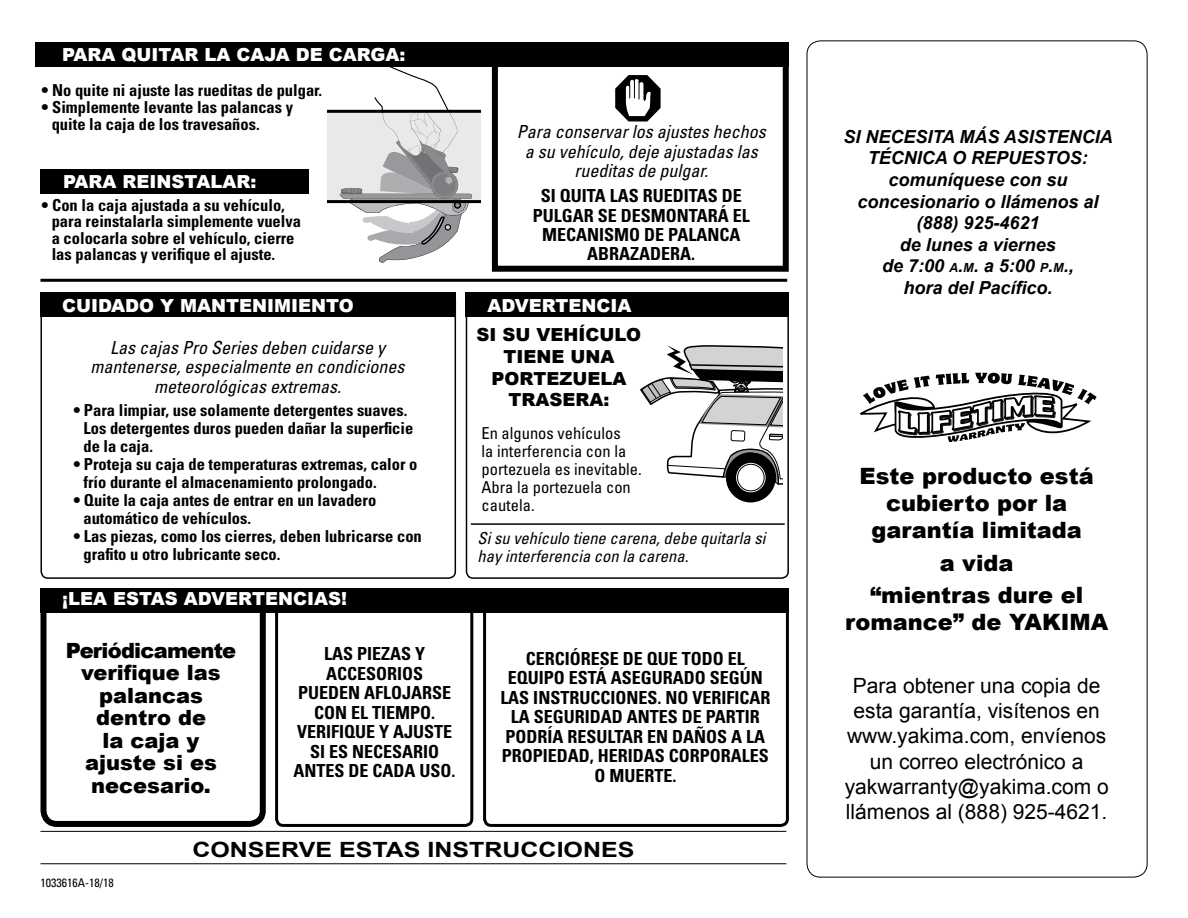
<style>
.page{position:relative;width:1188px;height:918px;background:#fff}
.page>*{position:absolute;margin:0;border:0;box-sizing:border-box;transform-origin:0 0}
.t1{font:900 22.5px/27px "Arial";color:#000;text-align:center}
.t2{font:21px/25.2px "Arial";color:#000;text-align:center}
.t3{font:900 21px/22.5px "Arial";color:#000;text-align:center}
.t4{font:700 21px "Arial";color:#000;scale:1.19 1}
.t5{font:700 condensed 18px/19.5px "Univers LT Std";color:#000}
.t6{font:italic condensed 18px/19.5px "Univers LT Std";color:#000;text-align:center}
.t7{font:italic 700 18px/21.6px "Arial";color:#000;text-align:center}
.t8{font:900 18px "Arial";color:#fff}
.t9{font:900 18px/21.6px "Arial";color:#000;text-align:right}
.t10{font:700 condensed 16.5px/18px "Univers LT Std";color:#000}
.t11{font:condensed 16.5px/18px "Univers LT Std";color:#000}
.t12{font:italic condensed 16.5px/18px "Univers LT Std";color:#000}
.t13{font:condensed 12px "Univers LT Std";color:#000}
.s1{font-size:12.6px}
.s2{font-style:inherit}
</style>
<div class="page">
<svg style="left:327px;top:67px;width:154px;height:196px"></svg>
<div style="left:40px;top:292px;width:416px;height:287px;border:2px solid #000;border-radius:7px"></div>
<div style="left:466px;top:292px;width:323px;height:287px;border:2px solid #000;border-radius:7px"></div>
<div style="left:483px;top:588px;width:306px;height:239px;border:3px solid #000;border-radius:7px"></div>
<div style="left:275px;top:588px;width:198px;height:239px;border:3px solid #000;border-radius:7px"></div>
<div style="left:40px;top:588px;width:226px;height:239px;border:6px solid #000;border-radius:14px"></div>
<div style="left:726px;top:453px;width:50px;height:49px;background:#000;border-radius:50%"></div>
<svg style="left:736px;top:463px;width:30px;height:29px"></svg>
<div style="left:737px;top:464px;width:28px;height:27px;border:1px solid #000;border-radius:50%"></div>
<svg style="left:640px;top:345px;width:143px;height:140px"></svg>
<div style="left:492px;top:60px;width:297px;height:212px;border:6px solid #000"></div>
<hr style="left:40px;top:279px;width:747px;height:3px;background:#000">
<svg style="left:615px;top:75px;width:46px;height:46px"></svg>
<svg style="left:860px;top:373px;width:237px;height:70px"></svg>
<div style="left:35px;top:42px;width:754px;height:25px;background:#000"></div>
<div style="left:40px;top:293px;width:416px;height:24px;background:#000"></div>
<div style="left:41px;top:588px;width:748px;height:24px;background:#000"></div>
<div style="left:466px;top:293px;width:323px;height:24px;background:#000"></div>
<div style="left:40px;top:170px;width:269px;height:24px;background:#000"></div>
<hr style="left:40px;top:831px;width:746px;height:1px;background:#000">
<hr style="left:40px;top:863px;width:746px;height:1px;background:#000">
<hr style="left:471px;top:523px;width:314px;height:2px;background:#000">
<p class="t8" style="left:62px;top:42px;width:203px">PARA QUI TAR LA CAJA</p>
<p class="t8" style="left:296px;top:42px;width:111px">DE CARGA:</p>
<p class="t10" style="left:42px;top:81px;width:282px">• No quite ni ajuste las rueditas de pulgar.</p>
<p class="t10" style="left:52px;top:98px;width:243px;line-height:17.2px;text-indent:-10px">• Simplemente levante las palancas y quite la caja de los travesaños.</p>
<p class="t8" style="left:63px;top:169px;width:108px">PARAreinst</p>
<p class="t8" style="left:196px;top:169px;width:62px">alar:</p>
<p class="t10" style="left:52px;top:196px;width:251px;line-height:16.6px;text-indent:-10px">• Con la caja ajustada a su vehículo, para reinstalarla simplemente vuelva a colocarla sobre el vehículo, cierre las palancas y verifique el ajuste.</p>
<p class="t8" style="left:62px;top:292px;width:28px">CUIDADO</p>
<p class="t8" style="left:160px;top:292px;width:193px">Y MANTENI MI ENTO</p>
<p class="t6" style="left:91px;top:337px;width:315px">Las cajas Pro Series deben cuidarse y mantenerse, especialmente en condiciones meteorológicas extremas.</p>
<p class="t10" style="left:83px;top:401px;width:331px;text-indent:-10px">• Para limpiar, use solamente detergentes suaves.<br>Los detergentes duros pueden dañar la superficie de la caja.</p>
<p class="t10" style="left:83px;top:455px;width:336px;text-indent:-10px">• Proteja su caja de temperaturas extremas, calor o frío durante el almacenamiento prolongado.</p>
<p class="t10" style="left:83px;top:491px;width:294px;text-indent:-10px">• Quite la caja antes de entrar en un lavadero automático de vehículos.</p>
<p class="t10" style="left:83px;top:527px;width:340px;text-indent:-10px">• Las piezas, como los cierres, deben lubricarse con grafito u otro lubricante seco.</p>
<p class="t8" style="left:62px;top:586px;width:286px">¡LEA ESTAS ADVERTENCIAS!</p>
<p class="t3" style="left:66px;top:639px;width:172px">Periódicamente verifique las palancas dentro de<br>la caja y ajuste si es necesario.</p>
<p class="t5" style="left:324px;top:644px;width:100px">Laspiezasy accesorios</p>
<p class="t5" style="left:298px;top:683px;width:11px">pueden</p>
<p class="t5" style="left:364px;top:683px;width:11px">aflojarse</p>
<p class="t5" style="left:314px;top:702px;width:12px">con</p>
<p class="t5" style="left:351px;top:702px;width:32px">el tiempo</p>
<p class="t5" style="left:431px;top:702px;width:5px">.</p>
<p class="t5" style="left:297px;top:722px;width:18px">Verifi</p>
<p class="t5" style="left:310px;top:722px;width:94px;text-indent:34px">que yajuste siesnecesario</p>
<p class="t5" style="left:294px;top:761px;width:12px">antes</p>
<p class="t5" style="left:349px;top:761px;width:36px">de cada</p>
<p class="t5" style="left:420px;top:761px;width:38px">uso .</p>
<p class="t6" style="left:517px;top:122px;width:250px">Para conservar los ajustes hechos a su vehículo, deje ajustadas las rueditas de pulgar.</p>
<p class="t5" style="left:533px;top:186px;width:218px;text-align:center">SI QUITA LAS RUEDITAS DE<br>PULGAR SE DESMONTARÁ EL<br>MECANISMO DE PALANCA<br>ABRAZADERA.</p>
<p class="t8" style="left:487px;top:292px;width:134px">ADVERTENCIA</p>
<p class="t9" style="left:477px;top:324px;width:139px">SI SU VEHÍCULO<br>TIENE UNA<br>PORTEZUELA<br>TRASERA:</p>
<p class="t11" style="left:482px;top:423px;width:162px">En algunos vehículos<br>la interferencia con la portezuela es inevitable.<br>Abra la portezuela con cautela.</p>
<p class="t12" style="left:478px;top:529px;width:290px">Si su vehículo tiene carena, debe quitarla si hay interferencia con la carena.</p>
<p class="t5" style="left:526px;top:649px;width:21px">Cerciórese</p>
<p class="t5" style="left:623px;top:649px;width:71px">de que todo</p>
<p class="t5" style="left:728px;top:649px;width:9px">el</p>
<p class="t5" style="left:508px;top:668px;width:30px">equipo</p>
<p class="t5" style="left:569px;top:668px;width:11px">está</p>
<p class="t5" style="left:611px;top:668px;width:12px">asegurado</p>
<p class="t5" style="left:710px;top:668px;width:52px">según</p>
<p class="t5" style="left:500px;top:688px;width:11px">las</p>
<p class="t5" style="left:533px;top:688px;width:11px">instrucciones</p>
<p class="t5" style="left:657px;top:688px;width:45px">. No verificar</p>
<p class="t5" style="left:511px;top:707px;width:34px">la seguridad</p>
<p class="t5" style="left:627px;top:707px;width:12px">antes</p>
<p class="t5" style="left:682px;top:707px;width:34px">de partir</p>
<p class="t5" style="left:505px;top:727px;width:11px">podría</p>
<p class="t5" style="left:567px;top:727px;width:11px">resultar</p>
<p class="t5" style="left:647px;top:727px;width:37px">en daños</p>
<p class="t5" style="left:731px;top:727px;width:25px">a la</p>
<p class="t5" style="left:502px;top:746px;width:11px">propiedad</p>
<p class="t5" style="left:590px;top:746px;width:19px">, heridas</p>
<p class="t5" style="left:669px;top:746px;width:11px">corporales</p>
<p class="t5" style="left:594px;top:766px;width:27px">o muerte</p>
<p class="t5" style="left:672px;top:766px;width:5px">.</p>
<p class="t13" style="left:40px;top:875px;width:75px">1033616A-18/18</p>
<p class="t4" style="left:192px;top:836px;width:373px">CONSERVE ESTAS INSTRUCCIONES</p>
<p class="t7" style="left:844px;top:126px;width:271px">Si necesita má s asistencia técnica o repuestos : comuníquese con su concesionario o llámenos al (888) 925-4621<br>de lunes a viernes<br>de 7:00 <span class="s1">A</span><span class="s2">.</span><span class="s1">M</span><span class="s2">.</span> a 5:00 <span class="s1">P</span><span class="s2">.</span><span class="s1">M</span><span class="s2">.</span>,<br>hora del Pacífico.</p>
<h1 class="t1" style="left:860px;top:462px;width:236px">Este producto está cubierto por la garantía limitada</h1>
<h1 class="t1" style="left:870px;top:546px;width:215px;line-height:32.4px">a vida<br>“mientras dure el</h1>
<h1 class="t1" style="left:845px;top:608px;width:265px">romance” de Yakima</h1>
<p class="t2" style="left:845px;top:673px;width:266px">Para obtener una copia de esta garantía, visítenos en www.yakima.com, envíenos un correo electrónico a yakwarranty@yakima.com o llámenos al (888) 925-4621.</p>
</div>
